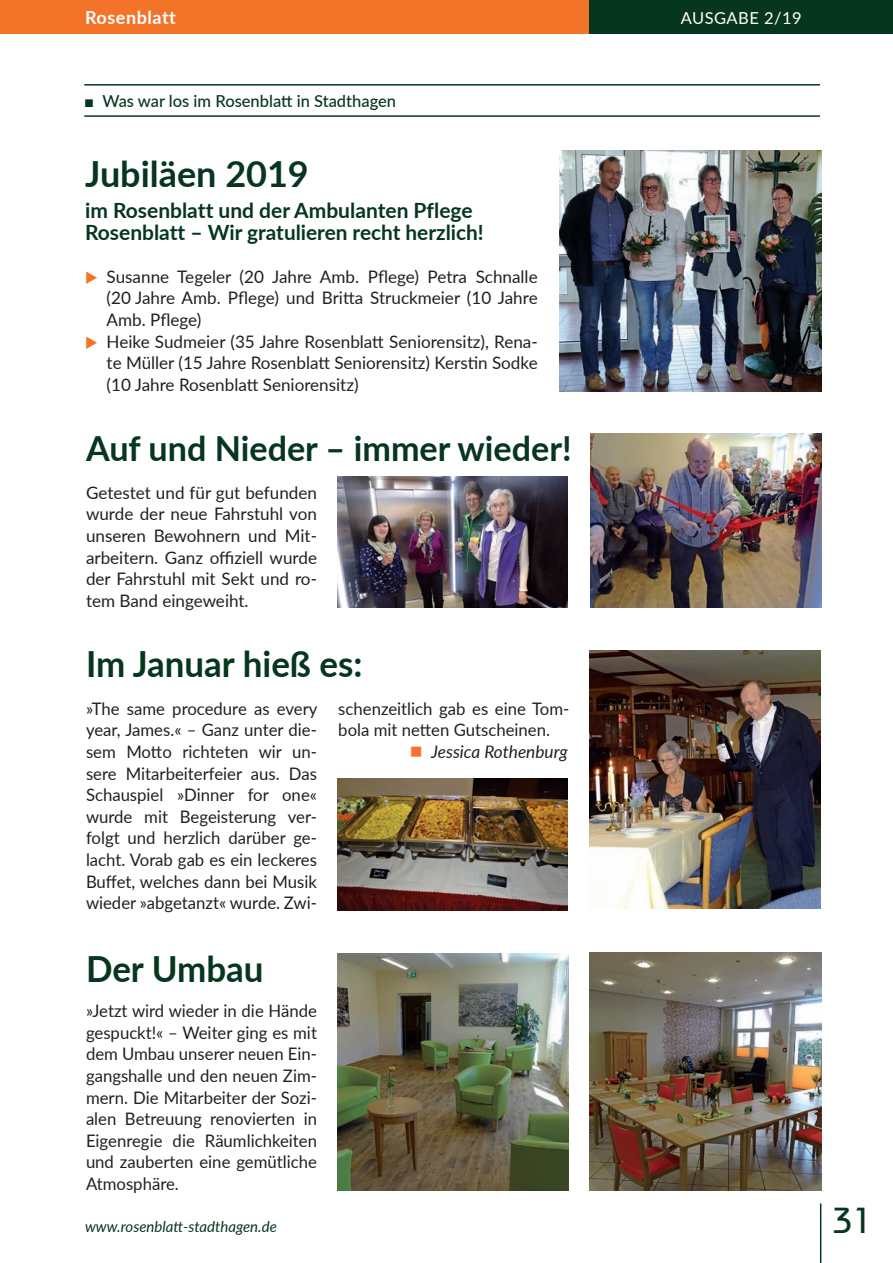
<style>
.page{position:relative;width:893px;height:1263px;background:#fff}
.page>*{position:absolute;margin:0;border:0;box-sizing:border-box;transform-origin:0 0}
.t1{font:700 36px "Lato";color:#06371e}
.t2{font:500 36px "Bauhaus IT Cby BT";color:#06371e}
.t3{font:700 34.5px "Lato";color:#06371e}
.t4{font:700 21px/21.6px "Lato";color:#06371e}
.t5{font:700 18px "Lato";letter-spacing:.03em;color:#fff}
.t6{font:17.25px/21.6px "Lato";color:#231f20;text-align:justify}
.t7{font:italic 17.25px "Lato";color:#231f20}
.t8{font:500 16.5px "Lato";color:#06371e}
.t9{font:16.5px "Lato";letter-spacing:.03em;color:#fff}
.t10{font:italic 15px "Lato";color:#06371e}
.s1{font-family:"Arial";font-weight:400}
.s2{color:#f37328}
</style>
<div class="page">
<hr style="left:820px;top:1203px;width:1px;height:60px;background:#06371e">
<div style="left:0;top:0;width:893px;height:34px;background:#f37328"></div>
<div style="left:590px;top:0;width:303px;height:34px;background:#06371e"></div>
<hr style="left:84px;top:84px;width:736px;height:2px;background:#06371e">
<hr style="left:84px;top:115px;width:736px;height:2px;background:#06371e">
<img style="left:559px;top:151px;width:263px;height:241px">
<img style="left:591px;top:433px;width:231px;height:175px">
<img style="left:337px;top:477px;width:231px;height:131px">
<img style="left:590px;top:651px;width:231px;height:257px">
<img style="left:337px;top:778px;width:231px;height:132px">
<img style="left:589px;top:952px;width:233px;height:239px">
<img style="left:337px;top:953px;width:231px;height:238px">
<p class="t5" style="left:85px;top:4px;width:92px">Rosenblatt</p>
<p class="t8" style="left:84px;top:89px;width:313px"><span class="s1">■</span> Was war los im Rosenblatt in Stadthagen</p>
<h1 class="t1" style="left:85px;top:148px;width:225px">Jubiläen 2019</h1>
<p class="t4" style="left:85px;top:199px;width:400px">im Rosenblatt und der Ambulanten Pflege<br>Rosenblatt – Wir gratulieren recht herzlich!</p>
<p class="t6" style="left:107px;top:265px;width:433px;text-indent:-22px"><span class="s2">◆</span> Susanne Tegeler (20 Jahre Amb. Pflege) Petra Schnalle (20 Jahre Amb. Pflege) und Britta Struckmeier (10 Jahre Amb. Pflege)</p>
<p class="t6" style="left:107px;top:330px;width:433px;text-indent:-22px"><span class="s2">◆</span> Heike Sudmeier (35 Jahre Rosenblatt Seniorensitz), Rena&shy;te Müller (15 Jahre Rosenblatt Seniorensitz) Kerstin Sodke (10 Jahre Rosenblatt Seniorensitz)</p>
<h2 class="t3" style="left:86px;top:423px;width:487px">Auf und Nieder – immer wieder!</h2>
<p class="t6" style="left:86px;top:481px;width:233px">Getestet und für gut befunden wurde der neue Fahrstuhl von unseren Bewohnern und Mit&shy;arbeitern. Ganz offiziell wurde der Fahrstuhl mit Sekt und ro&shy;tem Band eingeweiht.</p>
<h1 class="t1" style="left:86px;top:637px;width:278px">Im Januar hieß es:</h1>
<p class="t6" style="left:86px;top:697px;width:233px">»The same procedure as every year, James.« – Ganz unter die&shy;sem Motto richteten wir un&shy;sere Mitarbeiterfeier aus. Das Schauspiel »Dinner for one« wurde mit Begeisterung ver&shy;folgt und herzlich darüber ge&shy;lacht. Vorab gab es ein leckeres Buffet, welches dann bei Musik wieder »abgetanzt« wurde. Zwi-</p>
<p class="t6" style="left:338px;top:697px;width:233px">schenzeitlich gab es eine Tom&shy;bola mit netten Gutscheinen.</p>
<p class="t7" style="left:410px;top:739px;width:160px"><span class="s2">■</span> Jessica Rothenburg</p>
<h1 class="t1" style="left:86px;top:942px;width:179px">Der Umbau</h1>
<p class="t6" style="left:86px;top:999px;width:233px">»Jetzt wird wieder in die Hände gespuckt!« – Weiter ging es mit dem Umbau unserer neuen Ein&shy;gangshalle und den neuen Zim&shy;mern. Die Mitarbeiter der Sozi&shy;alen Betreuung renovierten in Eigenregie die Räumlichkeiten und zauberten eine gemütliche Atmosphäre.</p>
<p class="t10" style="left:85px;top:1215px;width:193px">www.rosenblatt-stadthagen.de</p>
<p class="t9" style="left:681px;top:6px;width:123px">AUSGABE 2/19</p>
<h1 class="t2" style="left:832px;top:1198px;width:41px">31</h1>
</div>
